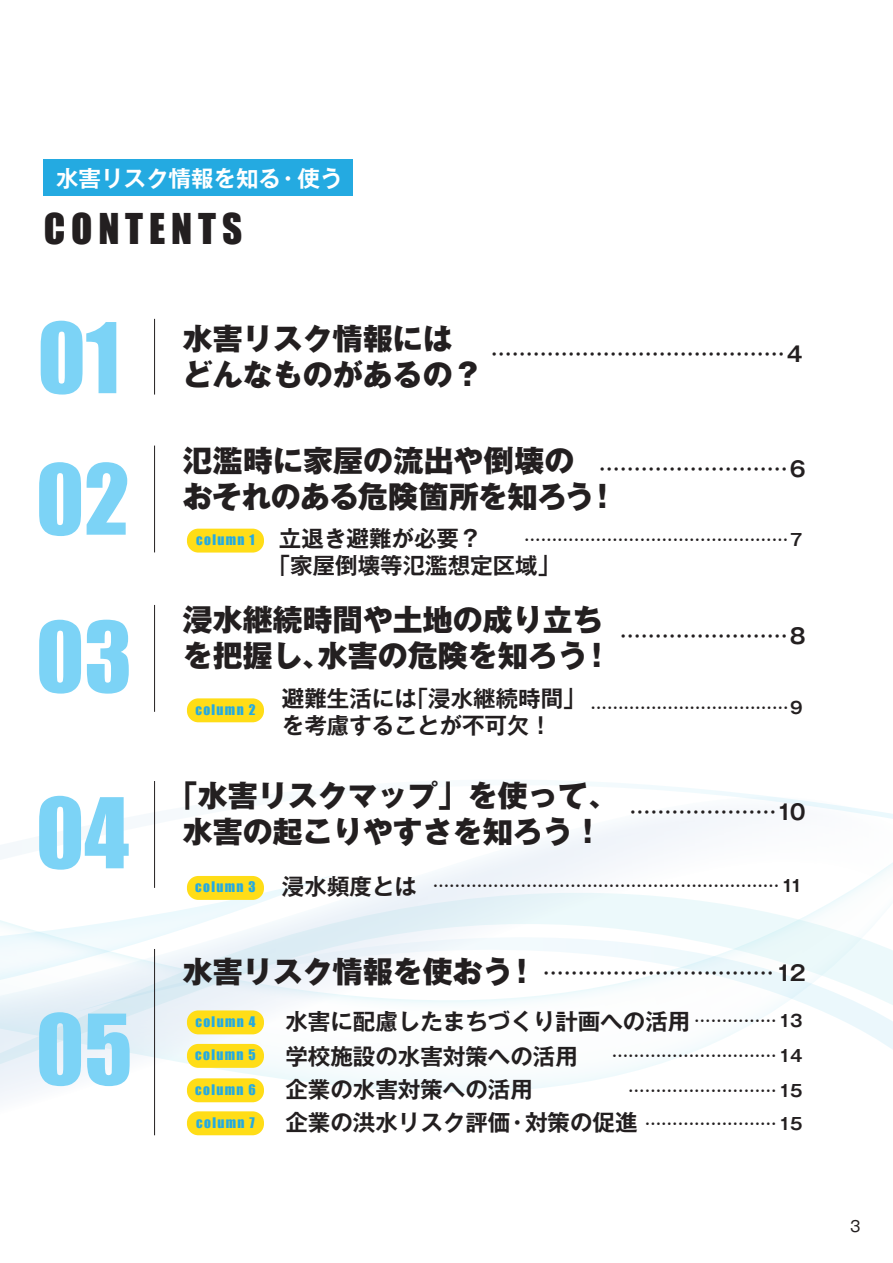
<style>
.page{position:relative;width:893px;height:1263px;background:#fff}
.page>*{position:absolute;margin:0;border:0;box-sizing:border-box;transform-origin:0 0}
.t1{font:90px/141.4px "Impact";color:#7cd3f6}
.t2{font:39px "Impact";letter-spacing:.15em;color:#231f20}
.t3{font:800 30px/36px "P Gothic MB101 Pr 6 N";color:#231f20}
.t4{font:700 22.5px/27px "P Gothic MB101 Pr 6 N De";color:#231f20}
.t5{font:700 22.5px "P Gothic MB101 Pr 6 N De";color:#fff}
.t6{font:700 21px "P Gothic MB101 Pr 6 N De";color:#231f20}
.t7{font:700 16.5px/35.1px "P Gothic MB101 Pr 6 N De";letter-spacing:-.04em;color:#231f20;text-align:right}
.t8{font:15px "P Gothic MB101 Pr 6 N";color:#231f20}
.t9{font:13.35px "Impact";letter-spacing:.1em;color:#24aae1}
.s1{font-size:22.5px}
.s2{font-size:16.5px}
</style>
<div class="page">
<svg style="left:0;top:697px;width:893px;height:395px"></svg>
<div style="left:44px;top:159px;width:309px;height:37px;background:#24aae1"></div>
<hr style="left:154px;top:319px;width:1px;height:76px;background:#231f20">
<hr style="left:154px;top:446px;width:1px;height:106px;background:#231f20">
<hr style="left:154px;top:605px;width:1px;height:107px;background:#231f20">
<hr style="left:154px;top:949px;width:1px;height:186px;background:#231f20">
<div style="left:187px;top:529px;width:77px;height:23px;background:#ffdd17;border-radius:11px"></div>
<div style="left:187px;top:698px;width:77px;height:24px;background:#ffdd17;border-radius:11px"></div>
<hr style="left:154px;top:781px;width:1px;height:107px;background:#231f20">
<div style="left:187px;top:876px;width:77px;height:24px;background:#ffdd17;border-radius:11px"></div>
<div style="left:187px;top:1010px;width:77px;height:24px;background:#ffdd17;border-radius:11px"></div>
<div style="left:187px;top:1044px;width:77px;height:24px;background:#ffdd17;border-radius:11px"></div>
<div style="left:187px;top:1078px;width:77px;height:24px;background:#ffdd17;border-radius:11px"></div>
<div style="left:187px;top:1111px;width:77px;height:24px;background:#ffdd17;border-radius:11px"></div>
<p class="t5" style="left:56px;top:166px;width:288px">水害リスク情報を知る・使う</p>
<h2 class="t2" style="left:44px;top:198px;width:200px">CONTENTS</h2>
<h1 class="t1" style="left:36px;top:285px;width:95px">01<br>02</h1>
<h1 class="t1" style="left:36px;top:584px;width:97px">03</h1>
<h1 class="t1" style="left:36px;top:760px;width:95px">04</h1>
<h1 class="t1" style="left:36px;top:976px;width:98px">05</h1>
<p class="t3" style="left:183px;top:321px;width:301px">水害リスク情報にはどんなものがあるの？</p>
<p class="t6" style="left:491px;top:343px;width:314px">……………………………………4</p>
<p class="t3" style="left:183px;top:444px;width:436px">氾濫時に家屋の流出や倒壊の<br>おそれのある危険箇所を知ろう！</p>
<p class="t4" style="left:268px;top:526px;width:294px;text-indent:11px">立退き避難が必要？<br>「家屋倒壊等氾濫想定区域」</p>
<p class="t6" style="left:599px;top:457px;width:209px">………………………6</p>
<p class="t7" style="left:524px;top:522px;width:280px">…………………………………………7</p>
<p class="t9" style="left:196px;top:529px;width:60px">column 1</p>
<p class="t3" style="left:183px;top:603px;width:624px">浸水継続時間や土地の成り立ち <sub>……………………8</sub>を把握し、水害の危険を知ろう！</p>
<p class="t9" style="left:195px;top:699px;width:62px">column 2</p>
<p class="t4" style="left:282px;top:685px;width:305px">避難生活には「浸水継続時間」を考慮することが不可欠！</p>
<p class="t7" style="left:590px;top:691px;width:214px">………………………………9</p>
<p class="t3" style="left:183px;top:779px;width:624px;text-indent:-15px">「水害リスクマップ」を使って、 <sub>…………………10</sub>水害の起こりやすさを知ろう！</p>
<p class="t9" style="left:195px;top:877px;width:62px">column 3</p>
<p class="t7" style="left:282px;top:869px;width:522px"><span class="s1">浸水頻度とは</span> ………………………………………………………11</p>
<p class="t3" style="left:183px;top:955px;width:355px">水害リスク情報を使おう！</p>
<p class="t6" style="left:543px;top:961px;width:264px">……………………………12</p>
<p class="t4" style="left:285px;top:1005px;width:406px;line-height:35.1px">水害に配慮したまちづくり計画への活用学校施設の水害対策への活用</p>
<p class="t4" style="left:285px;top:1077px;width:249px">企業の水害対策への活用</p>
<p class="t7" style="left:612px;top:1004px;width:193px">……………13 …………………………14 ………………………15</p>
<p class="t9" style="left:195px;top:1011px;width:61px">column 4</p>
<p class="t9" style="left:195px;top:1045px;width:62px">column 5</p>
<p class="t9" style="left:195px;top:1079px;width:62px">column 6</p>
<p class="t9" style="left:196px;top:1112px;width:60px">column 7</p>
<p class="t4" style="left:285px;top:1110px;width:519px">企業の洪水リスク評価・対策の促進 <span class="s2">……………………15</span></p>
<p class="t8" style="left:850px;top:1214px;width:12px">3</p>
</div>
